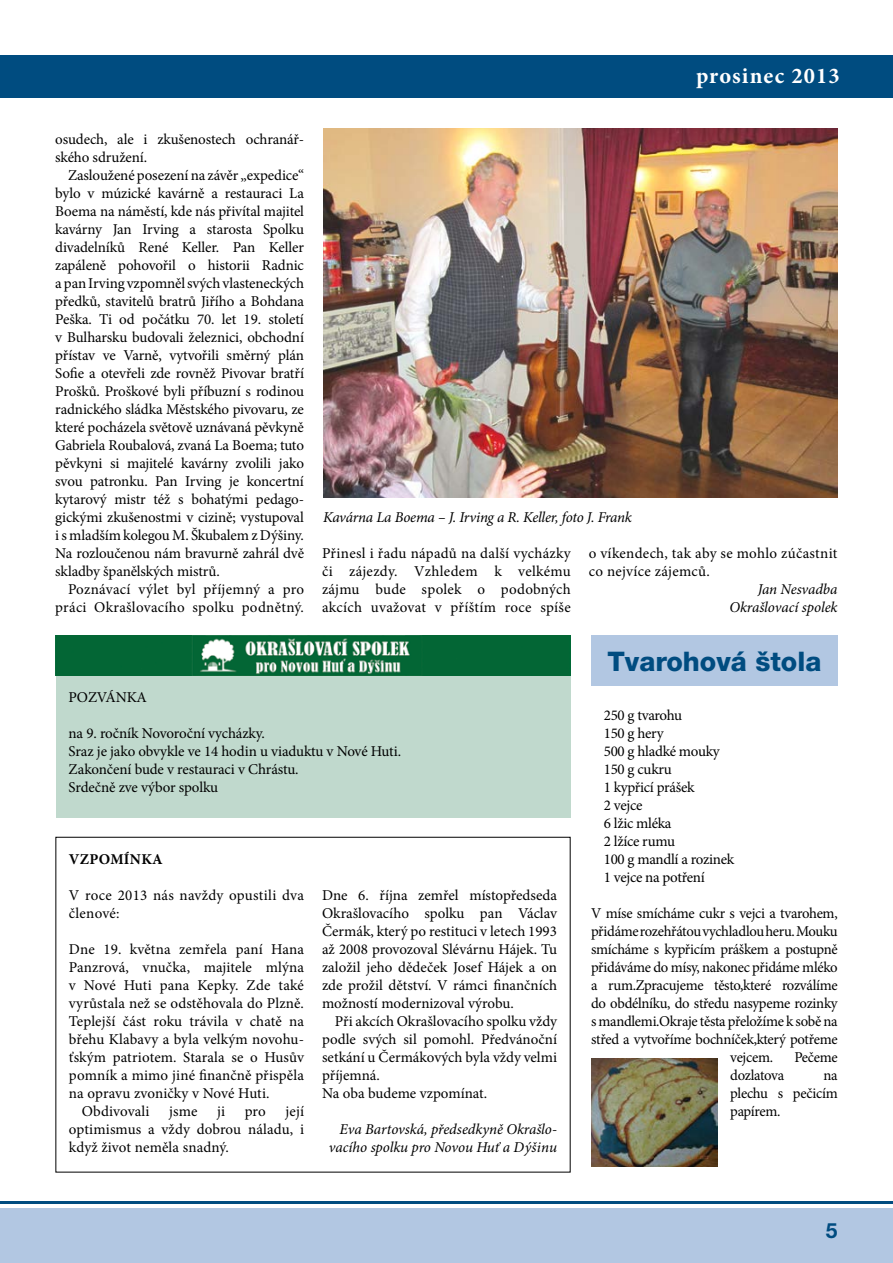
<style>
.page{position:relative;width:893px;height:1263px;background:#fff}
.page>*{position:absolute;margin:0;border:0;box-sizing:border-box;transform-origin:0 0}
.t1{font:800 27px "Helvetica Neue CE";color:#004c80}
.t2{font:700 22.5px "Minion Pro";letter-spacing:.05em;color:#fff}
.t3{font:700 21px "Helvetica Neue CE";color:#004c80}
.t4{font:15px/18px "Minion Pro";letter-spacing:-.005em;color:#000;text-align:justify}
.t5{font:italic 15px/18px "Minion Pro";letter-spacing:-.01em;color:#000;text-align:right}
.t6{font:15px/18px "Minion Pro";letter-spacing:.02em;color:#000;text-align:right}
.t7{font:15px "Minion Pro";letter-spacing:-.025em;color:#000}
.t8{font:15px/18px "Minion Pro";letter-spacing:.015em;color:#000}
.t9{font:700 15px "Minion Pro";letter-spacing:.02em;color:#000}
</style>
<div class="page">
<div style="left:0;top:1208px;width:893px;height:55px;background:#b2c7e2"></div>
<div style="left:0;top:55px;width:893px;height:43px;background:#004c80"></div>
<hr style="left:0;top:1201px;width:893px;height:2px;background:#004c80">
<div style="left:56px;top:660px;width:515px;height:157px;background:#c0d9cd"></div>
<div style="left:591px;top:635px;width:247px;height:51px;background:#b2c7e2"></div>
<img style="left:323px;top:128px;width:514px;height:369px">
<img style="left:56px;top:635px;width:514px;height:41px">
<img style="left:591px;top:1058px;width:126px;height:108px">
<p class="t4" style="left:55px;top:130px;width:250px">osudech, ale i zkušenostech ochranář&shy;ského sdružení.</p>
<p class="t4" style="left:55px;top:166px;width:250px;text-indent:13px">Zasloužené posezení na závěr „expedice“ bylo v múzické kavárně a restauraci La Boema na náměstí, kde nás přivítal majitel kavárny Jan Irving a starosta Spolku divadelníků René Keller. Pan Keller zapáleně pohovořil o historii Radnic a pan Irving vzpomněl svých vlasteneckých předků, stavitelů bratrů Jiřího a Bohdana Peška. Ti od počátku 70. let 19. století v Bulharsku budovali železnici, obchodní přístav ve Varně, vytvořili směrný plán Sofie a otevřeli zde rovněž Pivovar bratří Prošků. Proškové byli příbuzní s rodinou radnického sládka Městského pivovaru, ze které pocházela světově uznávaná pěvkyně Gabriela Roubalová, zvaná La Boema; tuto pěvkyni si majitelé kavárny zvolili jako svou patronku. Pan Irving je koncertní kytarový mistr též s bohatými pedago&shy;gickými zkušenostmi v cizině; vystupoval i s mladším kolegou M. Škubalem z Dýšiny.<br>Na rozloučenou nám bravurně zahrál dvě skladby španělských mistrů.</p>
<p class="t6" style="left:55px;top:580px;width:250px">Poznávací výlet byl příjemný a pro práci Okrašlovacího spolku podnětný.</p>
<h2 class="t2" style="left:696px;top:60px;width:145px">prosinec 2013</h2>
<p class="t5" style="left:323px;top:508px;width:310px">Kavárna La Boema – J. Irving a R. Keller, foto J. Frank</p>
<p class="t4" style="left:322px;top:544px;width:250px">Přinesl i řadu nápadů na další vycházky či zájezdy. Vzhledem k velkému zájmu bude spolek o podobných akcích uvažovat v příštím roce spíše</p>
<p class="t6" style="left:589px;top:544px;width:250px;text-align:left">o víkendech, tak aby se mohlo zúčastnit co nejvíce zájemců.</p>
<p class="t5" style="left:729px;top:580px;width:110px">Jan Nesvadba<br>Okrašlovací spolek</p>
<h1 class="t1" style="left:607px;top:647px;width:216px">Tvarohová štola</h1>
<p class="t4" style="left:69px;top:688px;width:80px">POZVÁNKA</p>
<p class="t4" style="left:69px;top:724px;width:334px;text-align:left">na 9. ročník Novoroční vycházky.<br>Sraz je jako obvykle ve 14 hodin u viaduktu v Nové Huti.<br>Zakončení bude v restauraci v Chrástu.<br>Srdečně zve výbor spolku</p>
<p class="t9" style="left:69px;top:849px;width:95px">VZPOMÍNKA</p>
<p class="t8" style="left:69px;top:886px;width:236px">V roce 2013 nás navždy opustili dva členové:</p>
<p class="t4" style="left:69px;top:940px;width:237px">Dne 19. května zemřela paní Hana</p>
<p class="t4" style="left:69px;top:958px;width:236px">Panzrová, vnučka, majitele mlýna</p>
<p class="t4" style="left:69px;top:976px;width:237px">v Nové Huti pana Kepky. Zde také</p>
<p class="t4" style="left:69px;top:994px;width:237px">vyrůstala než se odstěhovala do Plzně.</p>
<p class="t4" style="left:69px;top:1012px;width:237px">Teplejší část roku trávila v chatě na</p>
<p class="t4" style="left:69px;top:1030px;width:237px">břehu Klabavy a byla velkým novohu-</p>
<p class="t4" style="left:69px;top:1048px;width:237px">ťským patriotem. Starala se o Husův</p>
<p class="t4" style="left:69px;top:1066px;width:237px">pomník a mimo jiné finančně přispěla</p>
<p class="t4" style="left:69px;top:1084px;width:202px">na opravu zvoničky v Nové Huti.</p>
<p class="t4" style="left:82px;top:1102px;width:69px">Obdivovali</p>
<p class="t4" style="left:169px;top:1102px;width:30px">jsme</p>
<p class="t4" style="left:217px;top:1102px;width:10px">ji</p>
<p class="t4" style="left:245px;top:1102px;width:23px">pro</p>
<p class="t4" style="left:69px;top:1102px;width:237px;text-indent:216px">její optimismus a vždy dobrou náladu, i když život neměla snadný.</p>
<p class="t4" style="left:322px;top:886px;width:237px">Dne 6. října zemřel místopředseda Okrašlovacího spolku pan Václav Čermák, který po restituci v letech 1993 až 2008 provozoval Slévárnu Hájek. Tu založil jeho dědeček Josef Hájek a on zde prožil dětství. V rámci finančních možností modernizoval výrobu.</p>
<p class="t4" style="left:322px;top:1012px;width:237px;text-align:left;text-indent:13px">Při akcích Okrašlovacího spolku vždy podle svých sil pomohl. Předvánoční setkání u Čermákových byla vždy velmi příjemná.<br>Na oba budeme vzpomínat.</p>
<p class="t5" style="left:329px;top:1120px;width:230px">Eva Bartovská, předsedkyně Okrašlo&shy;vacího spolku pro Novou Huť a Dýšinu</p>
<p class="t4" style="left:604px;top:706px;width:132px;text-align:left">250 g tvarohu<br>150 g hery<br>500 g hladké mouky<br>150 g cukru<br>1 kypřicí prášek<br>2 vejce<br>6 lžic mléka<br>2 lžíce rumu<br>100 g mandlí a rozinek<br>1 vejce na potření</p>
<p class="t4" style="left:591px;top:904px;width:248px">V míse smícháme cukr s vejci a tvarohem,</p>
<p class="t7" style="left:591px;top:921px;width:248px">přidáme rozehřátou vychladlou heru. Mouku</p>
<p class="t7" style="left:591px;top:939px;width:248px">smícháme s kypřicím práškem a postupně</p>
<p class="t4" style="left:591px;top:958px;width:248px">přidáváme do mísy, nakonec přidáme mléko</p>
<p class="t4" style="left:591px;top:976px;width:248px">a rum.Zpracujeme těsto,které rozválíme</p>
<p class="t4" style="left:591px;top:994px;width:248px">do obdélníku, do středu nasypeme rozinky</p>
<p class="t4" style="left:591px;top:1012px;width:248px">s mandlemi.Okraje těsta přeložíme k sobě na</p>
<p class="t4" style="left:591px;top:1030px;width:248px">střed a vytvoříme bochníček,který potřeme</p>
<p class="t4" style="left:730px;top:1048px;width:44px">vejcem.</p>
<p class="t4" style="left:794px;top:1048px;width:45px">Pečeme</p>
<p class="t7" style="left:730px;top:1065px;width:55px">dozlatova</p>
<p class="t4" style="left:730px;top:1066px;width:109px;text-indent:93px">na plechu s pečicím papírem.</p>
<h3 class="t3" style="left:826px;top:1218px;width:13px">5</h3>
</div>
